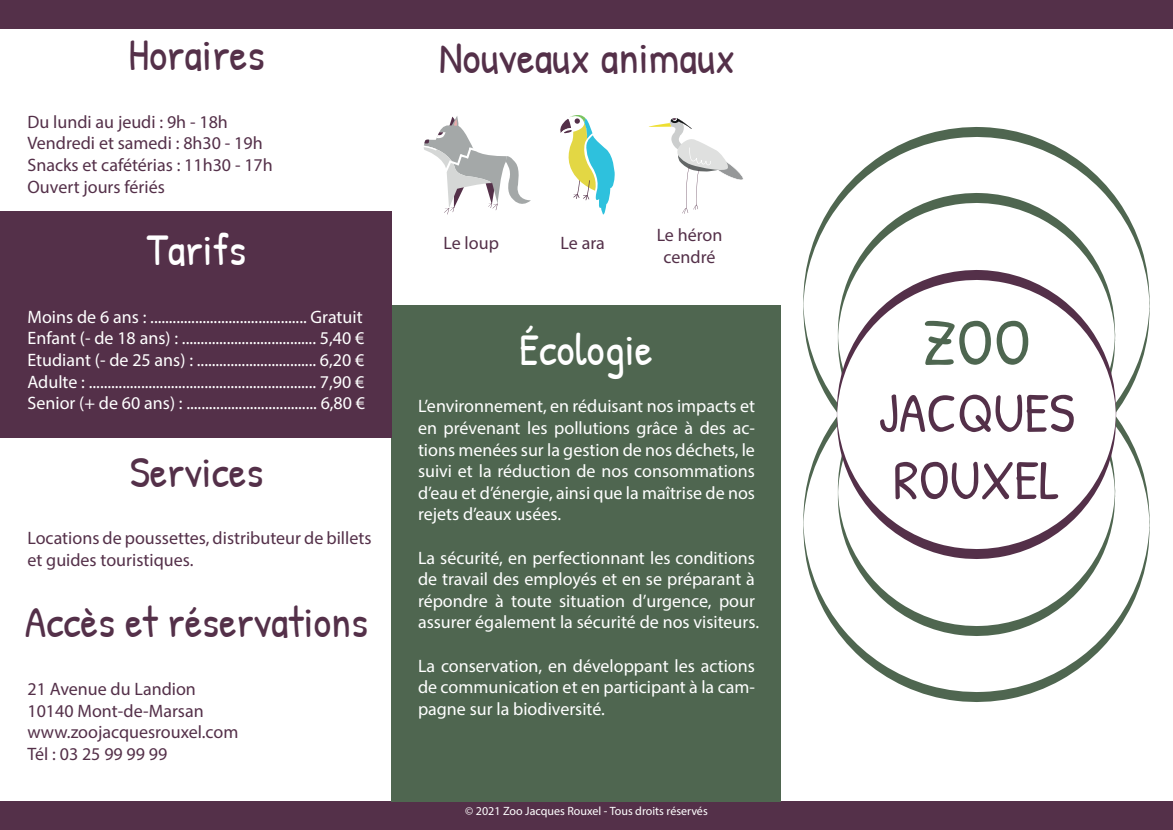
<style>
.page{position:relative;width:1173px;height:830px;background:#fff}
.page>*{position:absolute;margin:0;border:0;box-sizing:border-box;transform-origin:0 0}
.t1{font:66px "Patrick Hand";color:#4e6650}
.t2{font:56px/67.2px "Patrick Hand";color:#543049}
.t3{font:45px "Patrick Hand";color:#543049}
.t4{font:45px "Patrick Hand";color:#fff}
.t5{font:44px "Patrick Hand";color:#543049}
.t6{font:18px/21.6px "Myriad Pro";color:#fff;text-align:justify}
.t7{font:18px/21.6px "Myriad Pro";color:#543049}
.t8{font:12px "Myriad Pro";color:#fff}
</style>
<div class="page">
<div style="left:0;top:802px;width:1173px;height:28px;background:#543049"></div>
<svg style="left:803px;top:127px;width:347px;height:218px"></svg>
<svg style="left:803px;top:345px;width:347px;height:357px"></svg>
<svg style="left:838px;top:560px;width:277px;height:77px"></svg>
<svg style="left:838px;top:193px;width:277px;height:77px"></svg>
<svg style="left:837px;top:270px;width:279px;height:290px"></svg>
<div style="left:392px;top:305px;width:390px;height:497px;background:#4f6650"></div>
<svg style="left:424px;top:116px;width:107px;height:98px"></svg>
<svg style="left:649px;top:118px;width:94px;height:96px"></svg>
<svg style="left:560px;top:115px;width:55px;height:100px"></svg>
<div style="left:0;top:212px;width:392px;height:226px;background:#543049"></div>
<div style="left:0;top:0;width:1173px;height:28px;background:#543049"></div>
<h3 class="t3" style="left:128px;top:23px;width:138px">Horaires</h3>
<p class="t7" style="left:28px;top:111px;width:247px">Du lundi au jeudi : 9h - 18h<br>Vendredi et samedi : 8h30 - 19h<br>Snacks et cafétérias : 11h30 - 17h<br>Ouvert jours fériés</p>
<h3 class="t4" style="left:147px;top:218px;width:101px">Tarifs</h3>
<p class="t6" style="left:28px;top:306px;width:339px;text-align:left">Moins de 6 ans : .......................................... Gratuit Enfant (- de 18 ans) : .................................... 5,40 € Etudiant (- de 25 ans) : ................................ 6,20 € Adulte : ............................................................. 7,90 € Senior (+ de 60 ans) : ................................... 6,80 €</p>
<h3 class="t5" style="left:130px;top:441px;width:135px">Services</h3>
<p class="t7" style="left:28px;top:527px;width:345px">Locations de poussettes, distributeur de billets et guides touristiques.</p>
<h3 class="t5" style="left:25px;top:592px;width:345px">Accès et réservations</h3>
<p class="t7" style="left:28px;top:678px;width:212px">21 Avenue du Landion<br>10140 Mont-de-Marsan www.zoojacquesrouxel.com<br>Tél : 03 25 99 99 99</p>
<h3 class="t3" style="left:439px;top:26px;width:298px">Nouveaux animaux</h3>
<p class="t7" style="left:444px;top:231px;width:57px">Le loup</p>
<p class="t7" style="left:561px;top:231px;width:46px">Le ara</p>
<p class="t7" style="left:657px;top:224px;width:67px;text-align:center">Le héron cendré</p>
<h3 class="t4" style="left:519px;top:318px;width:135px">Écologie</h3>
<p class="t6" style="left:418px;top:395px;width:339px">L’environnement, en réduisant nos impacts et en prévenant les pollutions grâce à des ac&shy;tions menées sur la gestion de nos déchets, le suivi et la réduction de nos consommations d’eau et d’énergie, ainsi que la maîtrise de nos rejets d’eaux usées.</p>
<p class="t6" style="left:418px;top:547px;width:343px;text-align:left">La sécurité, en perfectionnant les conditions de travail des employés et en se préparant à répondre à toute situation d’urgence, pour assurer également la sécurité de nos visiteurs.</p>
<p class="t6" style="left:418px;top:655px;width:339px">La conservation, en développant les actions de communication et en participant à la cam&shy;pagne sur la biodiversité.</p>
<p class="t8" style="left:465px;top:804px;width:244px">© 2021 Zoo Jacques Rouxel - Tous droits réservés</p>
<h1 class="t1" style="left:922px;top:296px;width:110px">ZOO</h1>
<h2 class="t2" style="left:878px;top:378px;width:198px">JACQUES<br>ROUXEL</h2>
</div>
